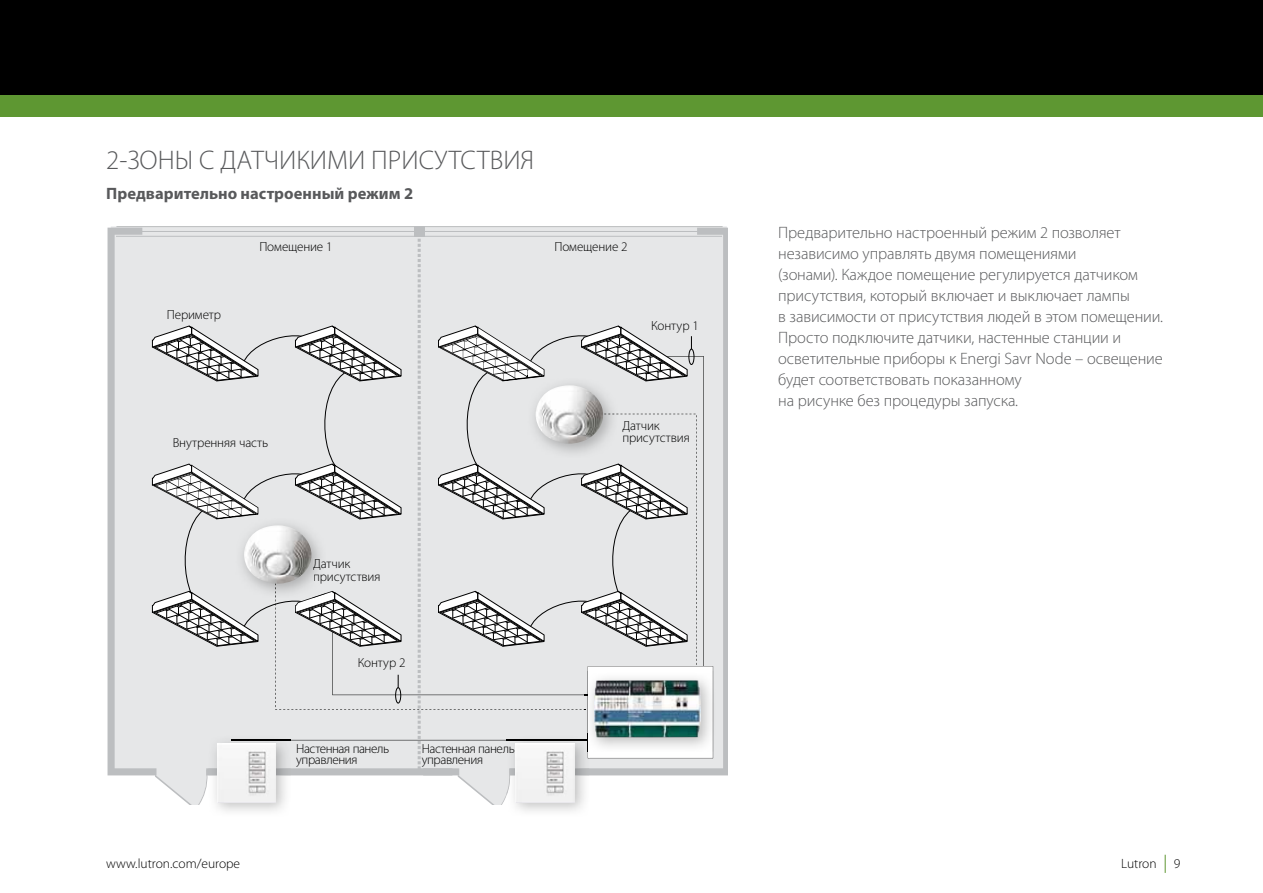
<style>
.page{position:relative;width:1263px;height:893px;background:#fff}
.page>*{position:absolute;margin:0;border:0;box-sizing:border-box;transform-origin:0 0}
.t1{font:300 27px "Myriad Pro";color:#58595b}
.t2{font:300 16.5px/21px "Myriad Pro";letter-spacing:-.01em;color:#58595b}
.t3{font:700 16.5px "Myriad Pro";color:#58595b}
.t4{font:300 13.5px "Myriad Pro";color:#000}
.t5{font:300 13.2px/12.8px "Myriad Pro";letter-spacing:-.015em;color:#000}
</style>
<div class="page">
<svg style="left:1165px;top:855px;width:1px;height:18px"></svg>
<svg style="left:108px;top:228px;width:619px;height:547px;background:#e2e3e4"></svg>
<hr style="left:116px;top:236px;width:606px;height:1px;background:#bcbec0">
<hr style="left:117px;top:226px;width:605px;height:1px;background:#bcbec0">
<hr style="left:423px;top:231px;width:287px;height:1px;background:#bcbec0">
<hr style="left:140px;top:231px;width:274px;height:1px;background:#bcbec0">
<svg style="left:155px;top:770px;width:53px;height:34px"></svg>
<div style="left:423px;top:768px;width:36px;height:7px;background:#bcbec0"></div>
<svg style="left:458px;top:770px;width:49px;height:34px"></svg>
<div style="left:414px;top:226px;width:10px;height:11px;background:#bcbec0"></div>
<div style="left:395px;top:687px;width:6px;height:16px;border:1px solid #000;border-radius:50%"></div>
<svg style="left:398px;top:675px;width:1px;height:13px"></svg>
<svg style="left:418px;top:237px;width:3px;height:532px;background:#cecfd1"></svg>
<img style="left:208px;top:734px;width:83px;height:77px">
<img style="left:231px;top:740px;width:60px;height:1px">
<img style="left:217px;top:743px;width:59px;height:59px">
<img style="left:510px;top:775px;width:79px;height:36px">
<img style="left:507px;top:758px;width:82px;height:12px">
<img style="left:509px;top:768px;width:80px;height:7px">
<img style="left:507px;top:770px;width:3px;height:24px">
<img style="left:516px;top:758px;width:58px;height:44px">
<svg style="left:151px;top:324px;width:251px;height:323px;background:#d5d6d7"></svg>
<img style="left:244px;top:525px;width:69px;height:60px">
<svg style="left:437px;top:324px;width:276px;height:434px;background:#d5d7d8"></svg>
<img style="left:536px;top:385px;width:68px;height:59px">
<div style="left:0;top:0;width:1263px;height:96px;background:#000"></div>
<div style="left:0;top:96px;width:1263px;height:21px;background:#5e9732"></div>
<h1 class="t1" style="left:106px;top:150px;width:429px">2-ЗОНЫ С ДАТЧИКИМИ ПРИСУТСТВИЯ</h1>
<p class="t3" style="left:106px;top:187px;width:308px">Предварительно настроенный режим 2</p>
<p class="t5" style="left:167px;top:308px;width:56px">Периметр</p>
<p class="t5" style="left:259px;top:240px;width:75px">Помещение 1</p>
<p class="t5" style="left:554px;top:240px;width:75px">Помещение 2</p>
<p class="t5" style="left:651px;top:319px;width:49px">Контур 1</p>
<p class="t5" style="left:173px;top:436px;width:97px">Внутренняя часть</p>
<p class="t5" style="left:313px;top:557px;width:69px">Датчик присутствия</p>
<p class="t5" style="left:358px;top:656px;width:49px">Контур 2</p>
<p class="t5" style="left:296px;top:743px;width:94px;line-height:11.1px">Настенная панель управления</p>
<p class="t5" style="left:422px;top:743px;width:94px;line-height:11.1px">Настенная панель управления</p>
<p class="t5" style="left:622px;top:419px;width:69px">Датчик присутствия</p>
<p class="t2" style="left:778px;top:223px;width:386px">Предварительно настроенный режим 2 позволяет независимо управлять двумя помещениями<br>(зонами). Каждое помещение регулируется датчиком присутствия, который включает и выключает лампы<br>в зависимости от присутствия людей в этом помещении.<br>Просто подключите датчики, настенные станции и осветительные приборы к Energi Savr Node – освещение будет соответствовать показанному<br>на рисунке без процедуры запуска.</p>
<p class="t4" style="left:106px;top:858px;width:135px">www.lutron.com/europe</p>
<p class="t4" style="left:1121px;top:858px;width:37px">Lutron</p>
<p class="t4" style="left:1174px;top:858px;width:8px">9</p>
</div>
